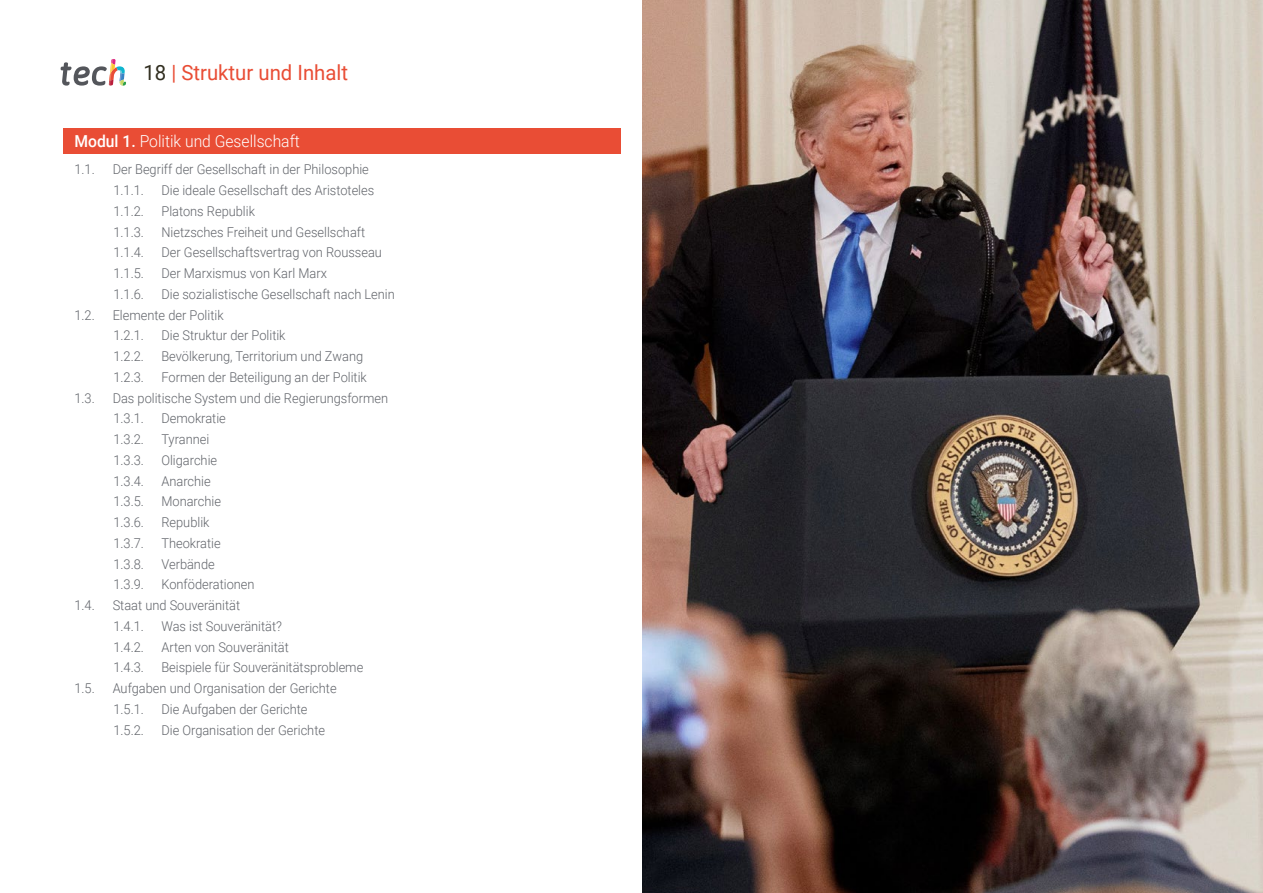
<style>
.page{position:relative;width:1263px;height:893px;background:#fff}
.page>*{position:absolute;margin:0;border:0;box-sizing:border-box;transform-origin:0 0}
.t1{font:21px "Roboto";color:#e94d35}
.t2{font:300 16.5px "Roboto";color:#fff;scale:.95 1}
.t3{font:300 13.5px/20.7px "Roboto";color:#61646a;scale:.95 1}
.s1{color:#312e20}
.s2{font-weight:500}
</style>
<div class="page">
<img style="left:642px;top:0;width:621px;height:893px">
<svg style="left:61px;top:59px;width:65px;height:27px"></svg>
<div style="left:63px;top:129px;width:558px;height:25px;background:#e94d35"></div>
<h1 class="t1" style="left:144px;top:57px;width:206px"><span class="s1">18</span> | Struktur und Inhalt</h1>
<p class="t2" style="left:74px;top:130px;width:239px"><span class="s2">Modul 1.</span> Politik und Gesellschaft</p>
<p class="t3" style="left:74px;top:159px;width:23px">1.1.</p>
<p class="t3" style="left:113px;top:159px;width:271px">Der Begriff der Gesellschaft in der Philosophie<br>1.1.1.</p>
<p class="t3" style="left:161px;top:180px;width:226px">Die ideale Gesellschaft des Aristoteles</p>
<p class="t3" style="left:113px;top:200px;width:34px">1.1.2.</p>
<p class="t3" style="left:161px;top:200px;width:100px">Platons Republik</p>
<p class="t3" style="left:113px;top:221px;width:34px">1.1.3.</p>
<p class="t3" style="left:161px;top:221px;width:216px">Nietzsches Freiheit und Gesellschaft</p>
<p class="t3" style="left:113px;top:242px;width:34px">1.1.4.</p>
<p class="t3" style="left:161px;top:242px;width:234px">Der Gesellschaftsvertrag von Rousseau</p>
<p class="t3" style="left:113px;top:263px;width:34px">1.1.5.</p>
<p class="t3" style="left:161px;top:263px;width:176px">Der Marxismus von Karl Marx</p>
<p class="t3" style="left:113px;top:283px;width:34px">1.1.6.</p>
<p class="t3" style="left:161px;top:283px;width:247px">Die sozialistische Gesellschaft nach Lenin</p>
<p class="t3" style="left:74px;top:304px;width:23px">1.2.</p>
<p class="t3" style="left:113px;top:304px;width:118px">Elemente der Politik<br>1.2.1.</p>
<p class="t3" style="left:161px;top:325px;width:132px">Die Struktur der Politik</p>
<p class="t3" style="left:113px;top:346px;width:34px">1.2.2.</p>
<p class="t3" style="left:161px;top:346px;width:214px">Bevölkerung, Territorium und Zwang</p>
<p class="t3" style="left:113px;top:366px;width:34px">1.2.3.</p>
<p class="t3" style="left:161px;top:366px;width:218px">Formen der Beteiligung an der Politik</p>
<p class="t3" style="left:74px;top:387px;width:23px">1.3.</p>
<p class="t3" style="left:113px;top:387px;width:291px">Das politische System und die Regierungsformen<br>1.3.1.</p>
<p class="t3" style="left:161px;top:408px;width:69px">Demokratie</p>
<p class="t3" style="left:113px;top:429px;width:34px">1.3.2.</p>
<p class="t3" style="left:161px;top:429px;width:52px">Tyrannei</p>
<p class="t3" style="left:113px;top:449px;width:34px">1.3.3.</p>
<p class="t3" style="left:161px;top:449px;width:60px">Oligarchie</p>
<p class="t3" style="left:113px;top:470px;width:34px">1.3.4.</p>
<p class="t3" style="left:161px;top:470px;width:53px">Anarchie</p>
<p class="t3" style="left:113px;top:491px;width:34px">1.3.5.</p>
<p class="t3" style="left:161px;top:491px;width:64px">Monarchie</p>
<p class="t3" style="left:113px;top:512px;width:34px">1.3.6.</p>
<p class="t3" style="left:161px;top:512px;width:52px">Republik</p>
<p class="t3" style="left:113px;top:532px;width:34px">1.3.7.</p>
<p class="t3" style="left:161px;top:532px;width:64px">Theokratie</p>
<p class="t3" style="left:113px;top:553px;width:34px">1.3.8.</p>
<p class="t3" style="left:161px;top:553px;width:58px">Verbände</p>
<p class="t3" style="left:113px;top:574px;width:34px">1.3.9.</p>
<p class="t3" style="left:161px;top:574px;width:100px">Konföderationen</p>
<p class="t3" style="left:74px;top:595px;width:23px">1.4.</p>
<p class="t3" style="left:113px;top:595px;width:136px">Staat und Souveränität<br>1.4.1.</p>
<p class="t3" style="left:161px;top:615px;width:129px">Was ist Souveränität?</p>
<p class="t3" style="left:113px;top:636px;width:34px">1.4.2.</p>
<p class="t3" style="left:161px;top:636px;width:136px">Arten von Souveränität</p>
<p class="t3" style="left:113px;top:657px;width:34px">1.4.3.</p>
<p class="t3" style="left:161px;top:657px;width:214px">Beispiele für Souveränitätsprobleme</p>
<p class="t3" style="left:74px;top:678px;width:23px">1.5.</p>
<p class="t3" style="left:113px;top:678px;width:237px">Aufgaben und Organisation der Gerichte<br>1.5.1.</p>
<p class="t3" style="left:161px;top:698px;width:155px">Die Aufgaben der Gerichte</p>
<p class="t3" style="left:113px;top:719px;width:34px">1.5.2.</p>
<p class="t3" style="left:161px;top:719px;width:174px">Die Organisation der Gerichte</p>
</div>
